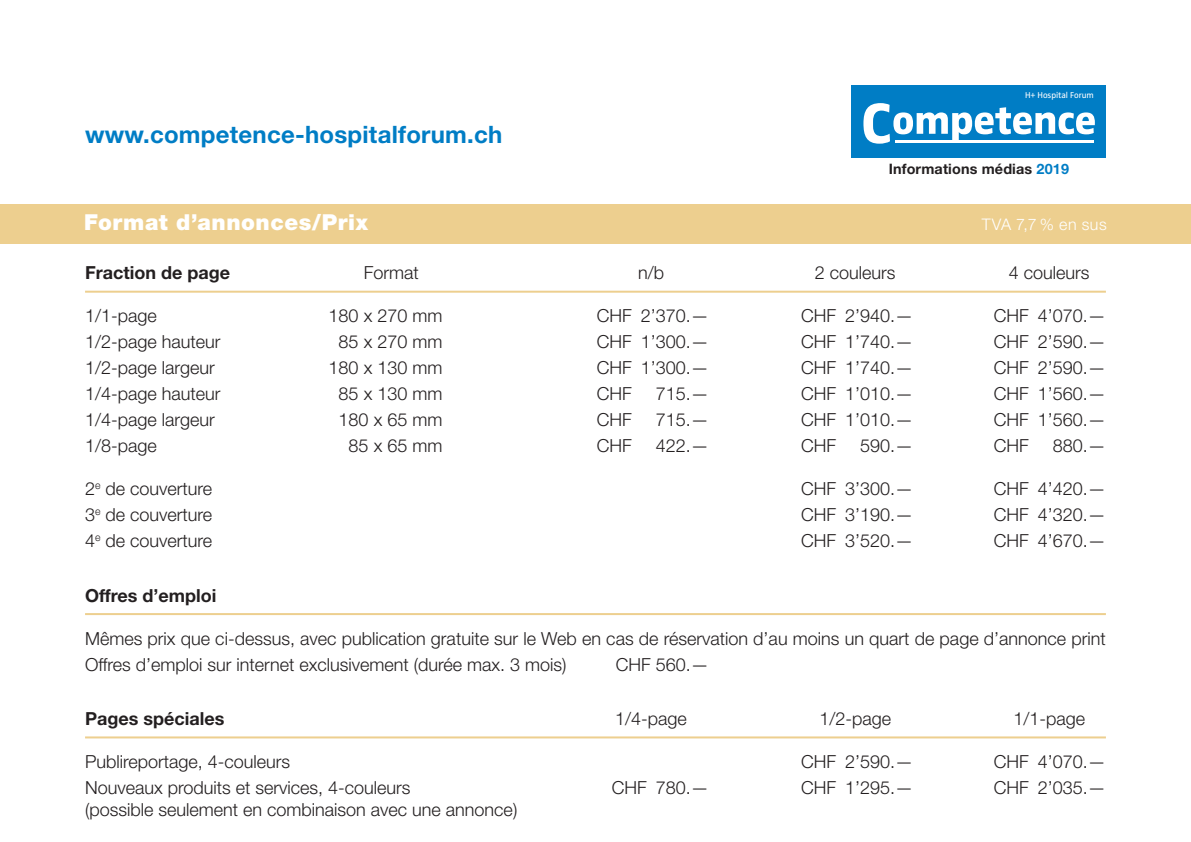
<style>
.page{position:relative;width:1191px;height:842px;background:#fff}
.page>*{position:absolute;margin:0;border:0;box-sizing:border-box;transform-origin:0 0}
.t1{font:700 24px "Helvetica Neue LT Std";letter-spacing:.01em;color:#007dc5}
.t2{font:900 22px "Helvetica Neue LT Std";letter-spacing:.025em;color:#fff}
.t3{font:300 18px/26px "Helvetica Neue LT Std";color:#231f20}
.t4{font:700 18px "Helvetica Neue LT Std";color:#231f20}
.t5{font:300 16px "Helvetica Neue LT Std";letter-spacing:.035em;color:#fff}
.t6{font:700 14.4px "Helvetica Neue LT Std";letter-spacing:.01em;color:#231f20}
.t7{font:8.8px "Zwo Pro";letter-spacing:-.01em;color:#fff}
.s1{color:#007dc5}
.s2{color:#fff}
</style>
<div class="page">
<div style="left:0;top:204px;width:1191px;height:40px;background:#edcf8f"></div>
<hr style="left:85px;top:291px;width:1021px;height:2px;background:#edcf8f">
<hr style="left:85px;top:613px;width:1021px;height:2px;background:#edcf8f">
<hr style="left:85px;top:736px;width:1021px;height:2px;background:#edcf8f">
<div style="left:852px;top:85px;width:254px;height:73px;background:#007dc5"></div>
<svg style="left:863px;top:103px;width:231px;height:41px"></svg>
<h1 class="t1" style="left:85px;top:126px;width:419px">www.competence-hospitalforum.ch</h1>
<p class="t7" style="left:1025px;top:90px;width:70px">H+ Hospital Forum</p>
<p class="t6" style="left:888px;top:164px;width:182px">Informations médias <span class="s1">2019</span></p>
<p class="t2" style="left:84px;top:215px;width:285px">Format d’annonces/Prix</p>
<p class="t5" style="left:981px;top:219px;width:126px">TVA 7,7 % en sus</p>
<p class="t4" style="left:85px;top:266px;width:146px">Fraction de page</p>
<p class="t3" style="left:364px;top:262px;width:57px">Format</p>
<p class="t3" style="left:638px;top:262px;width:27px">n/b</p>
<p class="t3" style="left:815px;top:262px;width:82px">2 couleurs</p>
<p class="t3" style="left:1008px;top:262px;width:82px">4 couleurs</p>
<p class="t3" style="left:85px;top:305px;width:73px">1/1-page</p>
<p class="t3" style="left:329px;top:305px;width:115px">180 x 270 mm</p>
<p class="t3" style="left:597px;top:305px;width:114px">CHF 2’370.—</p>
<p class="t3" style="left:801px;top:305px;width:114px">CHF 2’940.—</p>
<p class="t3" style="left:993px;top:305px;width:114px">CHF 4’070.—</p>
<p class="t3" style="left:85px;top:331px;width:137px">1/2-page hauteur</p>
<p class="t3" style="left:339px;top:331px;width:105px">85 x 270 mm</p>
<p class="t3" style="left:597px;top:331px;width:114px">CHF 1’300.—</p>
<p class="t3" style="left:801px;top:331px;width:114px">CHF 1’740.—</p>
<p class="t3" style="left:993px;top:331px;width:114px">CHF 2’590.—</p>
<p class="t3" style="left:85px;top:357px;width:131px">1/2-page largeur</p>
<p class="t3" style="left:329px;top:357px;width:115px">180 x 130 mm</p>
<p class="t3" style="left:597px;top:357px;width:114px">CHF 1’300.—</p>
<p class="t3" style="left:801px;top:357px;width:114px">CHF 1’740.—</p>
<p class="t3" style="left:993px;top:357px;width:114px">CHF 2’590.—</p>
<p class="t3" style="left:85px;top:383px;width:137px">1/4-page hauteur</p>
<p class="t3" style="left:339px;top:383px;width:105px">85 x 130 mm</p>
<p class="t3" style="left:597px;top:383px;width:114px">CHF <span class="s2">’</span>715.—</p>
<p class="t3" style="left:801px;top:383px;width:114px">CHF 1’010.—</p>
<p class="t3" style="left:993px;top:383px;width:114px">CHF 1’560.—</p>
<p class="t3" style="left:85px;top:409px;width:131px">1/4-page largeur</p>
<p class="t3" style="left:339px;top:409px;width:105px">180 x 65 mm</p>
<p class="t3" style="left:597px;top:409px;width:114px">CHF <span class="s2">’</span>715.—</p>
<p class="t3" style="left:801px;top:409px;width:114px">CHF 1’010.—</p>
<p class="t3" style="left:993px;top:409px;width:114px">CHF 1’560.—</p>
<p class="t3" style="left:85px;top:435px;width:73px">1/8-page</p>
<p class="t3" style="left:349px;top:435px;width:95px">85 x 65 mm</p>
<p class="t3" style="left:597px;top:435px;width:114px">CHF <span class="s2">’</span>422.—</p>
<p class="t3" style="left:801px;top:435px;width:114px">CHF <span class="s2">’</span>590.—</p>
<p class="t3" style="left:993px;top:435px;width:114px">CHF <span class="s2">’</span>880.—</p>
<p class="t3" style="left:85px;top:478px;width:129px">2<sup>e</sup> de couverture</p>
<p class="t3" style="left:801px;top:478px;width:114px">CHF 3’300.—</p>
<p class="t3" style="left:993px;top:478px;width:114px">CHF 4’420.—</p>
<p class="t3" style="left:85px;top:504px;width:129px">3<sup>e</sup> de couverture</p>
<p class="t3" style="left:801px;top:504px;width:114px">CHF 3’190.—</p>
<p class="t3" style="left:993px;top:504px;width:114px">CHF 4’320.—</p>
<p class="t3" style="left:85px;top:530px;width:129px">4<sup>e</sup> de couverture</p>
<p class="t3" style="left:801px;top:530px;width:114px">CHF 3’520.—</p>
<p class="t3" style="left:993px;top:530px;width:114px">CHF 4’670.—</p>
<p class="t4" style="left:85px;top:589px;width:133px">Offres d’emploi</p>
<p class="t3" style="left:85px;top:627px;width:1022px">Mêmes prix que ci-dessus, avec publication gratuite sur le Web en cas de réservation d’au moins un quart de page d’annonce print<br>Offres d’emploi sur internet exclusivement (durée max. 3 mois)</p>
<p class="t3" style="left:616px;top:653px;width:95px">CHF 560.—</p>
<p class="t4" style="left:85px;top:712px;width:141px">Pages spéciales</p>
<p class="t3" style="left:615px;top:708px;width:73px">1/4-page</p>
<p class="t3" style="left:819px;top:708px;width:73px">1/2-page</p>
<p class="t3" style="left:1013px;top:708px;width:73px">1/1-page</p>
<p class="t3" style="left:85px;top:751px;width:207px">Publireportage, 4-couleurs</p>
<p class="t3" style="left:801px;top:751px;width:114px">CHF 2’590.—</p>
<p class="t3" style="left:993px;top:751px;width:114px">CHF 4’070.—</p>
<p class="t3" style="left:85px;top:777px;width:327px">Nouveaux produits et services, 4-couleurs</p>
<p class="t3" style="left:612px;top:777px;width:99px">CHF 780.—</p>
<p class="t3" style="left:801px;top:777px;width:114px">CHF 1’295.—</p>
<p class="t3" style="left:993px;top:777px;width:114px">CHF 2’035.—</p>
<p class="t3" style="left:85px;top:799px;width:434px">(possible seulement en combinaison avec une annonce)</p>
</div>
